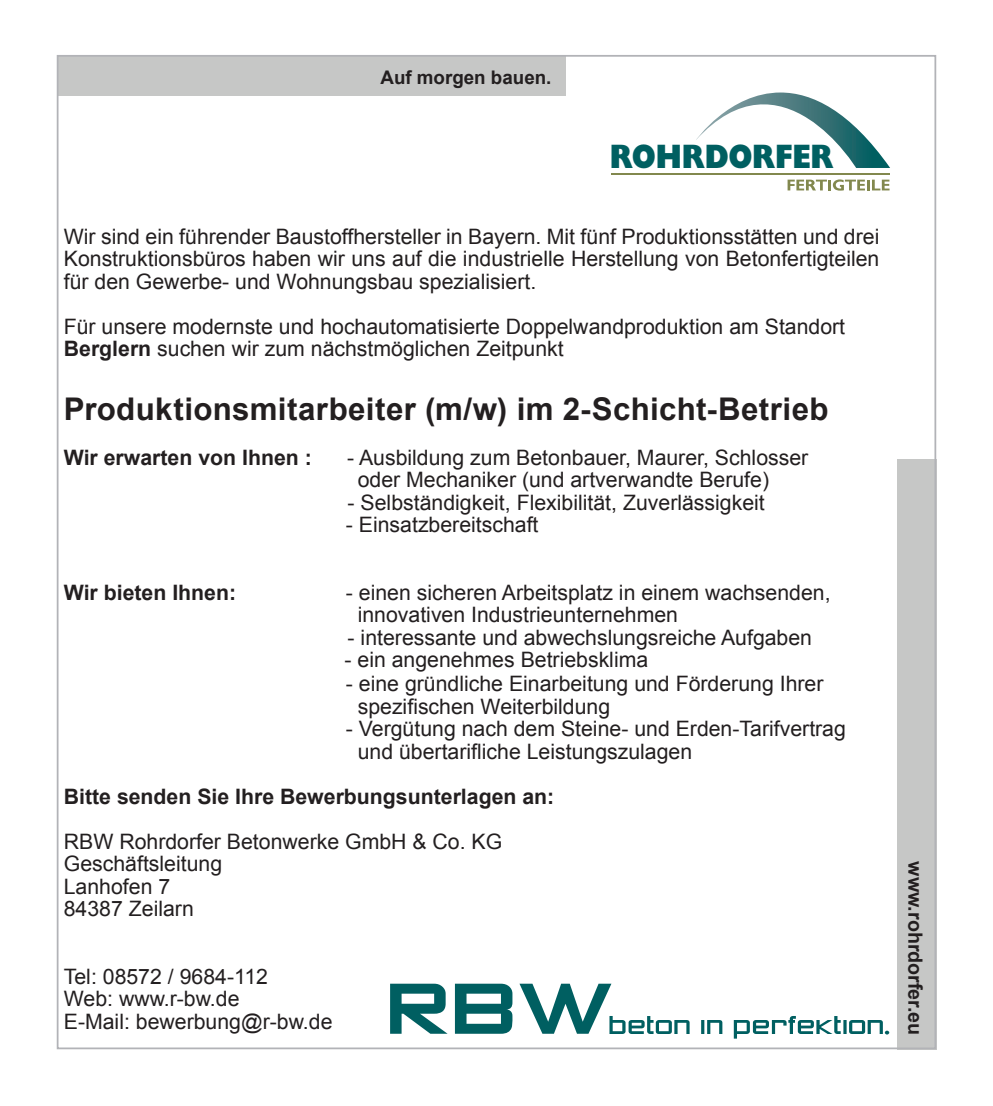
<style>
.page{position:relative;width:993px;height:1106px;background:#fff}
.page>*{position:absolute;margin:0;border:0;box-sizing:border-box;transform-origin:0 0}
.t1{font:800 34.75px "Giltus T";color:#005f61;scale:.9 1}
.Text{font:700 31.25px "Arial";letter-spacing:.01em;color:#231f20}
.Text-2{font:21.25px/22.5px "Arial";color:#231f20;text-align:justify}
.Text_bold{font:21.25px "Arial";color:#231f20}
.Einf__Abs{font:21.25px "Arial";color:#231f20}
.Einf__Abs-2{font:700 21.25px "Arial";color:#231f20}
.Text_bold-2{font:700 21.25px "Arial";color:#231f20}
.Einf__Abs-3{font:700 19.5px "Arial";color:#231f20}
.Einf__Abs-4{font:700 18.75px "Arial";color:#231f20}
.s1{font-weight:700}
</style>
<div class="page">
<div style="left:57px;top:57px;width:508px;height:39px;background:#c6c7c6"></div>
<div style="left:896px;top:459px;width:39px;height:590px;background:#c6c7c6"></div>
<svg style="left:696px;top:92px;width:193px;height:76px"></svg>
<svg style="left:787px;top:179px;width:102px;height:12px"></svg>
<hr style="left:611px;top:173px;width:278px;height:2px;background:#82884e">
<svg style="left:390px;top:983px;width:498px;height:55px"></svg>
<p class="Einf__Abs-4" style="left:380px;top:65px;width:172px">Auf morgen bauen.</p>
<p class="t1" style="left:609px;top:135px;width:250px">ROHRDORFER</p>
<p class="Text-2" style="left:64px;top:225px;width:816px">Wir sind ein führender Baustoffhersteller in Bayern. Mit fünf Produktionsstätten und drei Konstruktionsbüros haben wir uns auf die industrielle Herstellung von Betonfertigteilen für den Gewerbe- und Wohnungsbau spezialisiert.</p>
<p class="Text-2" style="left:64px;top:315px;width:782px">Für unsere modernste und hochautomatisierte Doppelwandproduktion am Standort</p>
<p class="Text-2" style="left:64px;top:337px;width:501px"><span class="s1">Berglern</span> suchen wir zum nächstmöglichen Zeitpunkt</p>
<p class="Text" style="left:64px;top:388px;width:766px">Produktionsmitarbeiter (m/w) im 2-Schicht-Betrieb</p>
<p class="Text_bold-2" style="left:64px;top:443px;width:249px">Wir erwarten von Ihnen :</p>
<p class="Text_bold" style="left:347px;top:443px;width:462px">- Ausbildung zum Betonbauer, Maurer, Schlosser</p>
<p class="Text_bold" style="left:357px;top:466px;width:412px">oder Mechaniker (und artverwandte Berufe)</p>
<p class="Text_bold" style="left:347px;top:488px;width:418px">- Selbständigkeit, Flexibilität, Zuverlässigkeit</p>
<p class="Text_bold" style="left:346px;top:511px;width:194px">- Einsatzbereitschaft</p>
<p class="Text_bold-2" style="left:64px;top:578px;width:174px">Wir bieten Ihnen:</p>
<p class="Text_bold" style="left:346px;top:578px;width:486px">- einen sicheren Arbeitsplatz in einem wachsenden,</p>
<p class="Text_bold" style="left:357px;top:601px;width:322px">innovativen Industrieunternehmen</p>
<p class="Text_bold" style="left:347px;top:623px;width:466px">- interessante und abwechslungsreiche Aufgaben</p>
<p class="Text_bold" style="left:344px;top:646px;width:305px">- ein angenehmes Betriebsklima</p>
<p class="Einf__Abs" style="left:346px;top:670px;width:479px">- eine gründliche Einarbeitung und Förderung Ihrer</p>
<p class="Einf__Abs" style="left:357px;top:692px;width:254px">spezifischen Weiterbildung</p>
<p class="Einf__Abs" style="left:346px;top:715px;width:501px">- Vergütung nach dem Steine- und Erden-Tarifvertrag</p>
<p class="Einf__Abs" style="left:357px;top:737px;width:336px">und übertarifliche Leistungszulagen</p>
<p class="Einf__Abs-2" style="left:64px;top:782px;width:492px">Bitte senden Sie Ihre Bewerbungsunterlagen an:</p>
<p class="Einf__Abs" style="left:64px;top:827px;width:440px">RBW Rohrdorfer Betonwerke GmbH &amp; Co. KG</p>
<p class="Einf__Abs" style="left:64px;top:850px;width:160px">Geschäftsleitung</p>
<p class="Einf__Abs" style="left:64px;top:872px;width:108px">Lanhofen 7</p>
<p class="Einf__Abs" style="left:64px;top:895px;width:131px">84387 Zeilarn</p>
<p class="Einf__Abs" style="left:64px;top:962px;width:205px">Tel: 08572 / 9684-112</p>
<p class="Einf__Abs" style="left:64px;top:985px;width:177px">Web: www.r-bw.de</p>
<p class="Einf__Abs" style="left:64px;top:1007px;width:270px">E-Mail: bewerbung@r-bw.de</p>
<p class="Einf__Abs-3" style="left:928px;top:861px;width:175px;rotate:90deg">www.rohrdorfer.eu</p>
</div>
